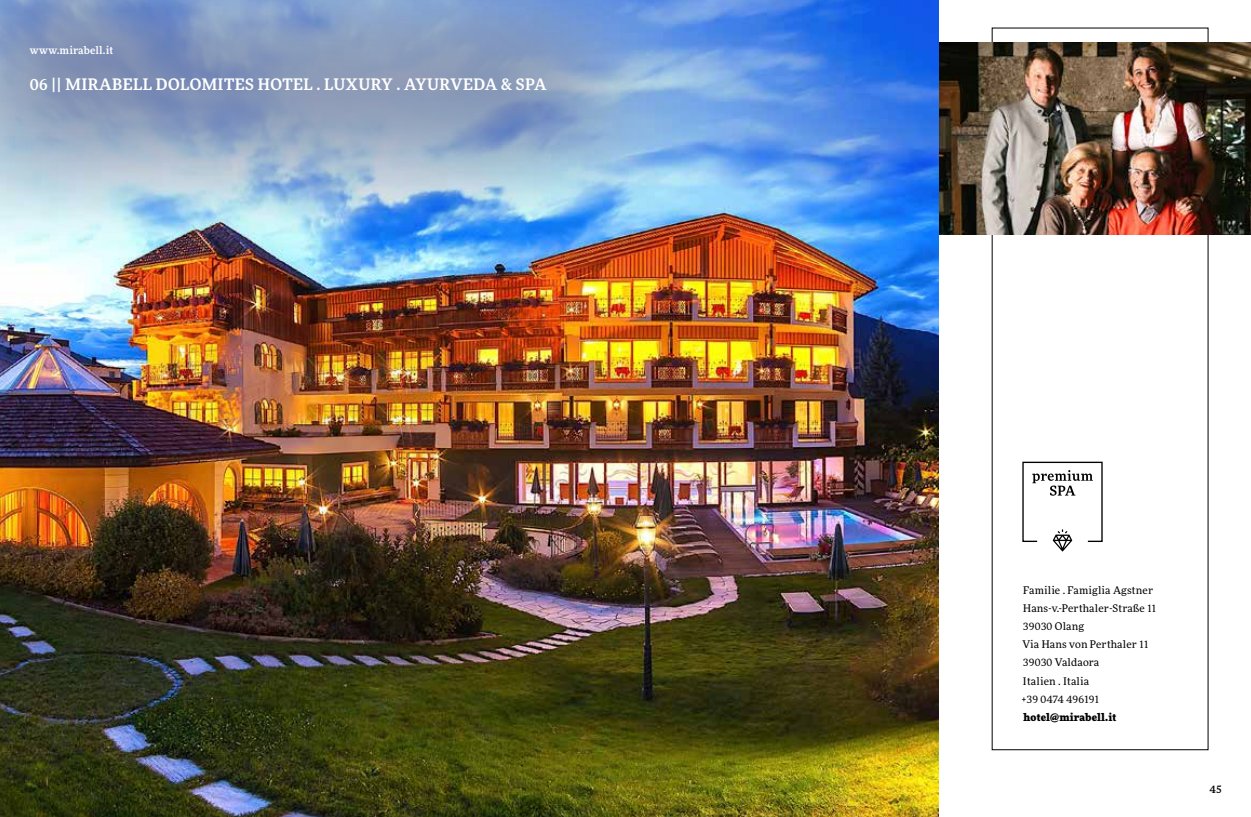
<style>
.page{position:relative;width:1251px;height:817px;background:#fff}
.page>*{position:absolute;margin:0;border:0;box-sizing:border-box;transform-origin:0 0}
.t1{font:500 15.75px "More Pro";letter-spacing:.03em;color:#fff}
.t2{font:10.5px/18px "More Pro";letter-spacing:.02em;color:#000}
.t3{font:900 10.5px "More Pro";letter-spacing:.02em;color:#000}
.t4{font:500 10.5px "More Pro";letter-spacing:.02em;color:#fff}
.t5{font:500 10.5px "More Pro";color:#000}
</style>
<div class="page">
<img style="left:938px;top:43px;width:312px;height:191px">
<img style="left:0;top:0;width:938px;height:816px">
<svg style="left:1022px;top:461px;width:81px;height:90px"></svg>
<img style="left:0;top:0;width:703px;height:253px">
<p class="t4" style="left:30px;top:43px;width:85px">www.mirabell.it</p>
<h1 class="t1" style="left:30px;top:73px;width:518px">06 || MIRABELL DOLOMITES HOTEL . LUXURY . AYURVEDA &amp; SPA</h1>
<p class="t2" style="left:1021px;top:581px;width:136px">Familie . Famiglia Agstner<br>Hans-v.-Perthaler-Straße 11<br>39030 Olang<br>Via Hans von Perthaler 11<br>39030 Valdaora<br>Italien . Italia<br>+39 0474 496191</p>
<p class="t3" style="left:1023px;top:708px;width:94px">hotel@mirabell.it</p>
<p class="t5" style="left:1209px;top:781px;width:14px">45</p>
</div>
